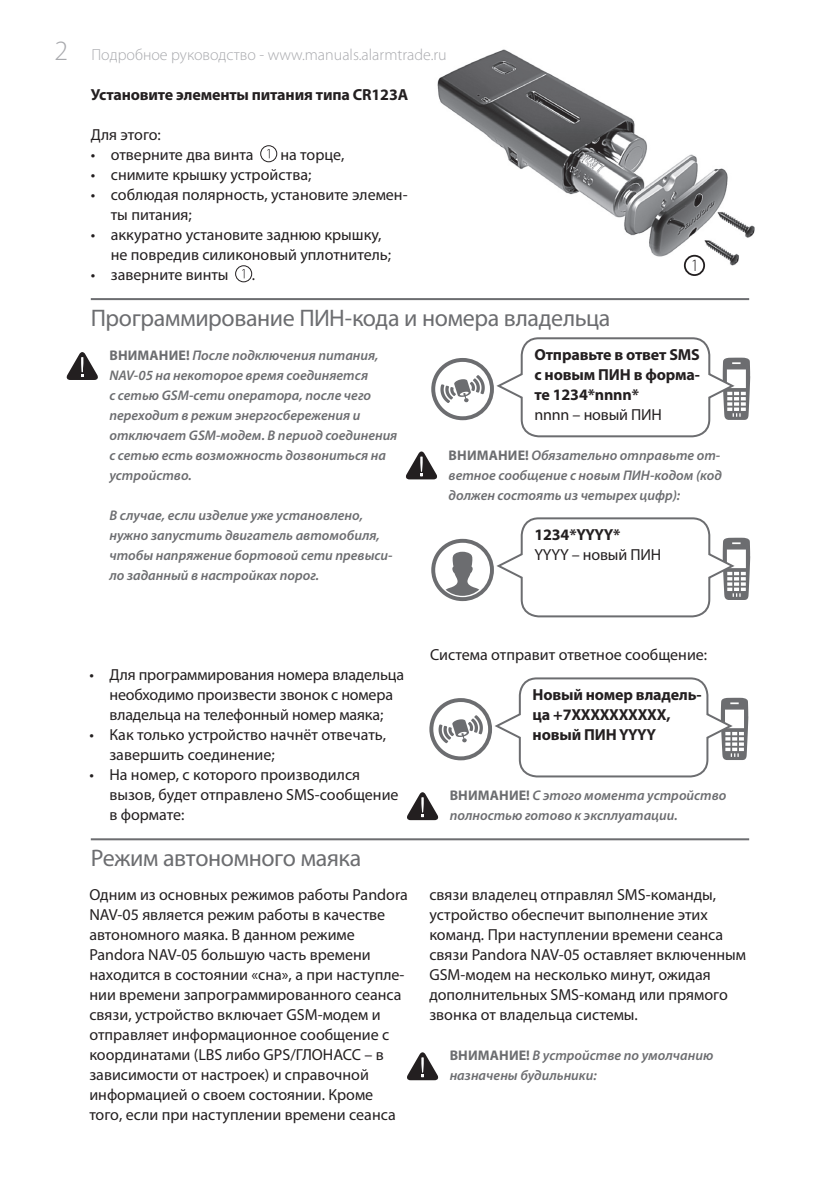
<style>
.page{position:relative;width:840px;height:1191px;background:#fff}
.page>*{position:absolute;margin:0;border:0;box-sizing:border-box;transform-origin:0 0}
.small{font:300 28px "Myriad Pro";color:#a8a9ad}
.t1{font:24px "Myriad Pro";letter-spacing:-.015em;color:#6c6d70}
.base{font:16px/20px "Myriad Pro";color:#231f20}
.base-2{font:700 16px/20px "Myriad Pro";letter-spacing:-.01em;color:#231f20;text-align:justify}
.Основной_текст{font:300 16px "Myriad Pro";color:#a8a9ad}
.vnimanie{font:italic 600 14px/20px "Myriad Pro";color:#6c6d70}
.s1{font-weight:700;font-style:normal}
</style>
<div class="page">
<img style="left:437px;top:49px;width:318px;height:227px">
<div style="left:683px;top:255px;width:21px;height:21px;border:2px solid #231f20;border-radius:50%"></div>
<svg style="left:692px;top:260px;width:3px;height:11px"></svg>
<div style="left:260px;top:145px;width:17px;height:17px;border:1px solid #231f20;border-radius:50%"></div>
<div style="left:235px;top:265px;width:17px;height:17px;border:1px solid #231f20;border-radius:50%"></div>
<hr style="left:91px;top:298px;width:657px;height:2px;background:#6c6d70">
<hr style="left:91px;top:838px;width:657px;height:2px;background:#6c6d70">
<svg style="left:66px;top:352px;width:32px;height:28px"></svg>
<svg style="left:406px;top:451px;width:31px;height:28px"></svg>
<svg style="left:431px;top:517px;width:318px;height:101px"></svg>
<svg style="left:431px;top:337px;width:318px;height:101px"></svg>
<svg style="left:429px;top:677px;width:319px;height:101px"></svg>
<svg style="left:407px;top:792px;width:32px;height:28px"></svg>
<svg style="left:407px;top:1052px;width:32px;height:28px"></svg>
<p class="small" style="left:54px;top:34px;width:15px">2</p>
<p class="Основной_текст" style="left:91px;top:45px;width:357px">Подробное руководство - www.manuals.alarmtrade.ru</p>
<p class="base-2" style="left:91px;top:84px;width:319px">Установите элементы питания типа CR123A</p>
<p class="base" style="left:91px;top:124px;width:72px">Для этого:</p>
<p class="base" style="left:91px;top:144px;width:164px">• отверните два винта</p>
<p class="base" style="left:280px;top:144px;width:66px">на торце,</p>
<p class="base" style="left:91px;top:164px;width:222px">• снимите крышку устройства;</p>
<p class="base" style="left:111px;top:184px;width:298px;text-indent:-20px">• соблюдая полярность, установите элемен&shy;ты питания;</p>
<p class="base" style="left:111px;top:224px;width:282px;text-indent:-20px">• аккуратно установите заднюю крышку, не повредив силиконовый уплотнитель;</p>
<p class="base" style="left:91px;top:264px;width:139px">• заверните винты</p>
<p class="base" style="left:252px;top:264px;width:5px">.</p>
<p class="t1" style="left:91px;top:303px;width:521px">Программирование ПИН-кода и номера владельца</p>
<p class="vnimanie" style="left:109px;top:345px;width:289px"><span class="s1">ВНИМАНИЕ!</span> После подключения питания, NAV-05 на некоторое время соединяется<br>с сетью GSM-сети оператора, после чего переходит в режим энергосбережения и отключает GSM-модем. В период соединения с сетью есть возможность дозвониться на устройство.</p>
<p class="vnimanie" style="left:109px;top:505px;width:284px">В случае, если изделие уже установлено, нужно запустить двигатель автомобиля, чтобы напряжение бортовой сети превыси&shy;ло заданный в настройках порог.</p>
<p class="base-2" style="left:534px;top:344px;width:167px">Отправьте в ответ SMS с новым ПИН в форма&shy;те 1234*nnnn*</p>
<p class="base" style="left:534px;top:404px;width:129px">nnnn – новый ПИН</p>
<p class="vnimanie" style="left:448px;top:445px;width:274px;text-align:justify"><span class="s1">ВНИМАНИЕ!</span> Обязательно отправьте от&shy;ветное сообщение с новым ПИН-кодом (код должен состоять из четырех цифр):</p>
<p class="base-2" style="left:534px;top:524px;width:87px">1234*YYYY*</p>
<p class="base" style="left:534px;top:544px;width:128px">YYYY – новый ПИН</p>
<p class="base" style="left:89px;top:664px;width:316px;text-align:center">• Для программирования номера владельца необходимо произвести звонок с номера владельца на телефонный номер маяка;</p>
<p class="base" style="left:109px;top:724px;width:278px;text-indent:-20px">• Как только устройство начнёт отвечать, завершить соединение;</p>
<p class="base" style="left:109px;top:764px;width:290px;text-indent:-20px">• На номер, с которого производился вызов, будет отправлено SMS-сообщение в формате:</p>
<p class="t1" style="left:91px;top:843px;width:272px">Режим автономного маяка</p>
<p class="base" style="left:89px;top:884px;width:320px">Одним из основных режимов работы Pandora NAV-05 является режим работы в качестве автономного маяка. В данном режиме Pandora NAV-05 большую часть времени находится в состоянии «сна», а при наступле&shy;нии времени запрограммированного сеанса связи, устройство включает GSM-модем и отправляет информационное сообщение с координатами (LBS либо GPS/ГЛОНАСС – в зависимости от настроек) и справочной информацией о своем состоянии. Кроме того, если при наступлении времени сеанса</p>
<p class="base" style="left:430px;top:644px;width:278px">Система отправит ответное сообщение:</p>
<p class="base-2" style="left:532px;top:684px;width:170px;text-align:left">Новый номер владель&shy;ца +7XXXXXXXXXX, новый ПИН YYYY</p>
<p class="vnimanie" style="left:449px;top:785px;width:278px"><span class="s1">ВНИМАНИЕ!</span> С этого момента устройство полностью готово к эксплуатации.</p>
<p class="base" style="left:429px;top:884px;width:318px">связи владелец отправлял SMS-команды, устройство обеспечит выполнение этих команд. При наступлении времени сеанса связи Pandora NAV-05 оставляет включенным GSM-модем на несколько минут, ожидая дополнительных SMS-команд или прямого звонка от владельца системы.</p>
<p class="vnimanie" style="left:449px;top:1045px;width:265px"><span class="s1">ВНИМАНИЕ!</span> В устройстве по умолчанию назначены будильники:</p>
</div>
